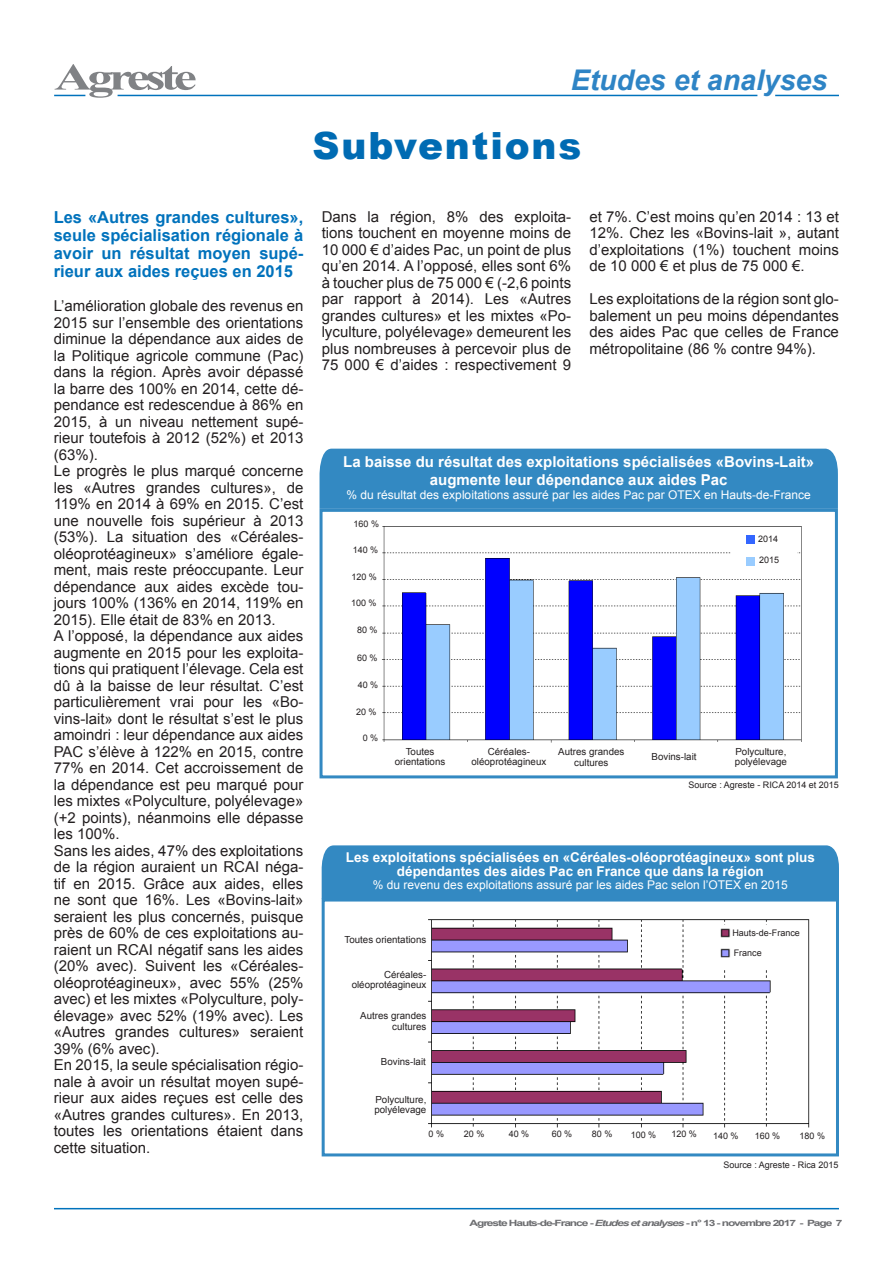
<style>
.page{position:relative;width:893px;height:1263px;background:#fff}
.page>*{position:absolute;margin:0;border:0;box-sizing:border-box;transform-origin:0 0}
.t1{font:700 37.8px "Times New Roman";letter-spacing:-.09em;color:#808285;scale:1.39 1}
.t2{font:900 37.5px "Arial";letter-spacing:.05em;color:#006bb3}
.t3{font:italic 700 28.5px "Arial";color:#2e84c5}
.t4{font:700 16.5px/18px "Arial";color:#0072bc;text-align:justify}
.t5{font:15px/16.5px "Arial";color:#231f20;text-align:justify}
.t6{font:700 15px/18px "Arial";color:#fff;text-align:center}
.t7{font:700 13.5px/13.5px "Arial";color:#fff;text-align:center}
.t8{font:12px "Arial";color:#fff}
.t9{font:9.75px/10.5px "Arial";color:#231f20;text-align:center}
.t10{font:9px "Arial";color:#231f20}
.t11{font:700 8.7px "Arial";letter-spacing:-.09em;color:#6c6d70;scale:1.39 1}
.s1{font-style:italic}
</style>
<div class="page">
<hr style="left:54px;top:1208px;width:785px;height:1px;background:#0072bc">
<hr style="left:118px;top:95px;width:639px;height:1px;background:#0072bc">
<hr style="left:54px;top:95px;width:31px;height:1px;background:#0072bc">
<hr style="left:775px;top:95px;width:64px;height:1px;background:#0072bc">
<div style="left:320px;top:509px;width:518px;height:269px;border:3px solid #3389c2"></div>
<svg style="left:320px;top:449px;width:518px;height:60px;background:#398cc3"></svg>
<div style="left:326px;top:456px;width:506px;height:50px;background:#3389c2"></div>
<img style="left:382px;top:526px;width:420px;height:217px">
<div style="left:322px;top:898px;width:517px;height:258px;border:3px solid #3389c2"></div>
<svg style="left:322px;top:845px;width:517px;height:54px;background:#4191c6"></svg>
<div style="left:330px;top:852px;width:500px;height:47px;background:#3389c2"></div>
<img style="left:428px;top:919px;width:382px;height:209px">
<div style="left:708px;top:924px;width:96px;height:44px;background:#fff"></div>
<img style="left:720px;top:928px;width:10px;height:30px">
<div style="left:731px;top:529px;width:66px;height:44px;background:#fff"></div>
<div style="left:746px;top:535px;width:8px;height:9px;background:#36f"></div>
<div style="left:746px;top:557px;width:9px;height:8px;background:#9cf"></div>
<h1 class="t1" style="left:54px;top:51px;width:104px">Agreste</h1>
<h3 class="t3" style="left:571px;top:61px;width:258px">Etudes et analyses</h3>
<h2 class="t2" style="left:312px;top:118px;width:270px">Subventions</h2>
<p class="t4" style="left:54px;top:209px;width:251px">Les «Autres grandes cultures», seule spécialisation régionale à avoir un résultat moyen supé&shy;rieur aux aides reçues en 2015</p>
<p class="t5" style="left:54px;top:298px;width:251px;text-align:left">L’amélioration globale des revenus en 2015 sur l’ensemble des orientations diminue la dépendance aux aides de la Politique agricole commune (Pac) dans la région. Après avoir dépassé la barre des 100% en 2014, cette dé&shy;pendance est redescendue à 86% en 2015, à un niveau nettement supé&shy;rieur toutefois à 2012 (52%) et 2013 (63%).<br>Le progrès le plus marqué concerne les «Autres grandes cultures», de 119% en 2014 à 69% en 2015. C’est une nouvelle fois supérieur à 2013 (53%). La situation des «Céréales&shy;oléoprotéagineux» s’améliore égale&shy;ment, mais reste préoccupante. Leur dépendance aux aides excède tou&shy;jours 100% (136% en 2014, 119% en 2015). Elle était de 83% en 2013.<br>A l’opposé, la dépendance aux aides augmente en 2015 pour les exploita&shy;tions qui pratiquent l’élevage. Cela est dû à la baisse de leur résultat. C’est particulièrement vrai pour les «Bo&shy;vins-lait» dont le résultat s’est le plus amoindri : leur dépendance aux aides PAC s’élève à 122% en 2015, contre 77% en 2014. Cet accroissement de la dépendance est peu marqué pour les mixtes «Polyculture, polyélevage» (+2 points), néanmoins elle dépasse les 100%.<br>Sans les aides, 47% des exploitations de la région auraient un RCAI néga&shy;tif en 2015. Grâce aux aides, elles ne sont que 16%. Les «Bovins-lait» seraient les plus concernés, puisque près de 60% de ces exploitations au&shy;raient un RCAI négatif sans les aides (20% avec). Suivent les «Céréales&shy;oléoprotéagineux», avec 55% (25% avec) et les mixtes «Polyculture, poly&shy;élevage» avec 52% (19% avec). Les «Autres grandes cultures» seraient 39% (6% avec).<br>En 2015, la seule spécialisation régio&shy;nale à avoir un résultat moyen supé&shy;rieur aux aides reçues est celle des «Autres grandes cultures». En 2013, toutes les orientations étaient dans cette situation.</p>
<p class="t5" style="left:322px;top:208px;width:251px">Dans la région, 8% des exploita&shy;tions touchent en moyenne moins de 10 000 € d’aides Pac, un point de plus qu’en 2014. A l’opposé, elles sont 6% à toucher plus de 75 000 € (-2,6 points par rapport à 2014). Les «Autres grandes cultures» et les mixtes «Po&shy;lyculture, polyélevage» demeurent les plus nombreuses à percevoir plus de 75 000 € d’aides : respectivement 9</p>
<p class="t5" style="left:589px;top:208px;width:251px">et 7%. C’est moins qu’en 2014 : 13 et 12%. Chez les «Bovins-lait », autant d’exploitations (1%) touchent moins de 10 000 € et plus de 75 000 €.</p>
<p class="t5" style="left:589px;top:291px;width:251px">Les exploitations de la région sont glo&shy;balement un peu moins dépendantes des aides Pac que celles de France métropolitaine (86 % contre 94%).</p>
<p class="t6" style="left:343px;top:453px;width:473px">La baisse du résultat des exploitations spécialisées «Bovins-Lait» augmente leur dépendance aux aides Pac</p>
<p class="t8" style="left:347px;top:487px;width:466px">% du résultat des exploitations assuré par les aides Pac par OTEX en Hauts-de-France</p>
<p class="t10" style="left:353px;top:518px;width:27px">160 %</p>
<p class="t10" style="left:353px;top:544px;width:27px">140 %</p>
<p class="t10" style="left:351px;top:570px;width:27px">120 %</p>
<p class="t10" style="left:351px;top:597px;width:27px">100 %</p>
<p class="t10" style="left:357px;top:624px;width:22px">80 %</p>
<p class="t10" style="left:357px;top:652px;width:22px">60 %</p>
<p class="t10" style="left:358px;top:679px;width:22px">40 %</p>
<p class="t10" style="left:356px;top:706px;width:22px">20 %</p>
<p class="t10" style="left:363px;top:732px;width:17px">0 %</p>
<p class="t10" style="left:758px;top:533px;width:22px">2014</p>
<p class="t10" style="left:759px;top:554px;width:22px">2015</p>
<p class="t9" style="left:395px;top:746px;width:52px">Toutes orientations</p>
<p class="t9" style="left:558px;top:746px;width:68px">Autres grandes cultures</p>
<p class="t9" style="left:735px;top:746px;width:54px;text-align:left">Polyculture, polyélevage</p>
<p class="t9" style="left:472px;top:746px;width:76px">Céréales&shy;oléoprotéagineux</p>
<p class="t9" style="left:652px;top:752px;width:46px">Bovins-lait</p>
<p class="t10" style="left:688px;top:779px;width:152px">Source : Agreste - RICA 2014 et 2015</p>
<p class="t7" style="left:346px;top:851px;width:470px">Les exploitations spécialisées en «Céréales-oléoprotéagineux» sont plus dépendantes des aides Pac en France que dans la région</p>
<p class="t8" style="left:373px;top:877px;width:416px">% du revenu des exploitations assuré par les aides Pac selon l’OTEX en 2015</p>
<p class="t9" style="left:344px;top:934px;width:83px">Toutes orientations</p>
<p class="t9" style="left:352px;top:969px;width:76px;text-align:right">Céréales&shy;oléoprotéagineux</p>
<p class="t9" style="left:360px;top:1011px;width:68px;text-align:right">Autres grandes cultures</p>
<p class="t9" style="left:381px;top:1056px;width:46px">Bovins-lait</p>
<p class="t9" style="left:374px;top:1094px;width:54px;text-align:left">Polyculture, polyélevage</p>
<p class="t10" style="left:429px;top:1128px;width:17px">0 %</p>
<p class="t10" style="left:464px;top:1128px;width:22px">20 %</p>
<p class="t10" style="left:509px;top:1128px;width:22px">40 %</p>
<p class="t10" style="left:552px;top:1128px;width:22px">60 %</p>
<p class="t10" style="left:592px;top:1128px;width:22px">80 %</p>
<p class="t10" style="left:631px;top:1128px;width:27px">100 %</p>
<p class="t10" style="left:671px;top:1128px;width:27px">120 %</p>
<p class="t10" style="left:732px;top:927px;width:69px">Hauts-de-France</p>
<p class="t10" style="left:734px;top:947px;width:30px">France</p>
<p class="t10" style="left:713px;top:1129px;width:27px">140 %</p>
<p class="t10" style="left:755px;top:1129px;width:27px">160 %</p>
<p class="t10" style="left:799px;top:1129px;width:27px">180 %</p>
<p class="t10" style="left:723px;top:1158px;width:117px">Source : Agreste - Rica 2015</p>
<p class="t11" style="left:470px;top:1217px;width:270px">Agreste Hauts-de-France - <span class="s1">Etudes et analyses</span> - n° 13 - novembre 2017 - Page 7</p>
</div>
